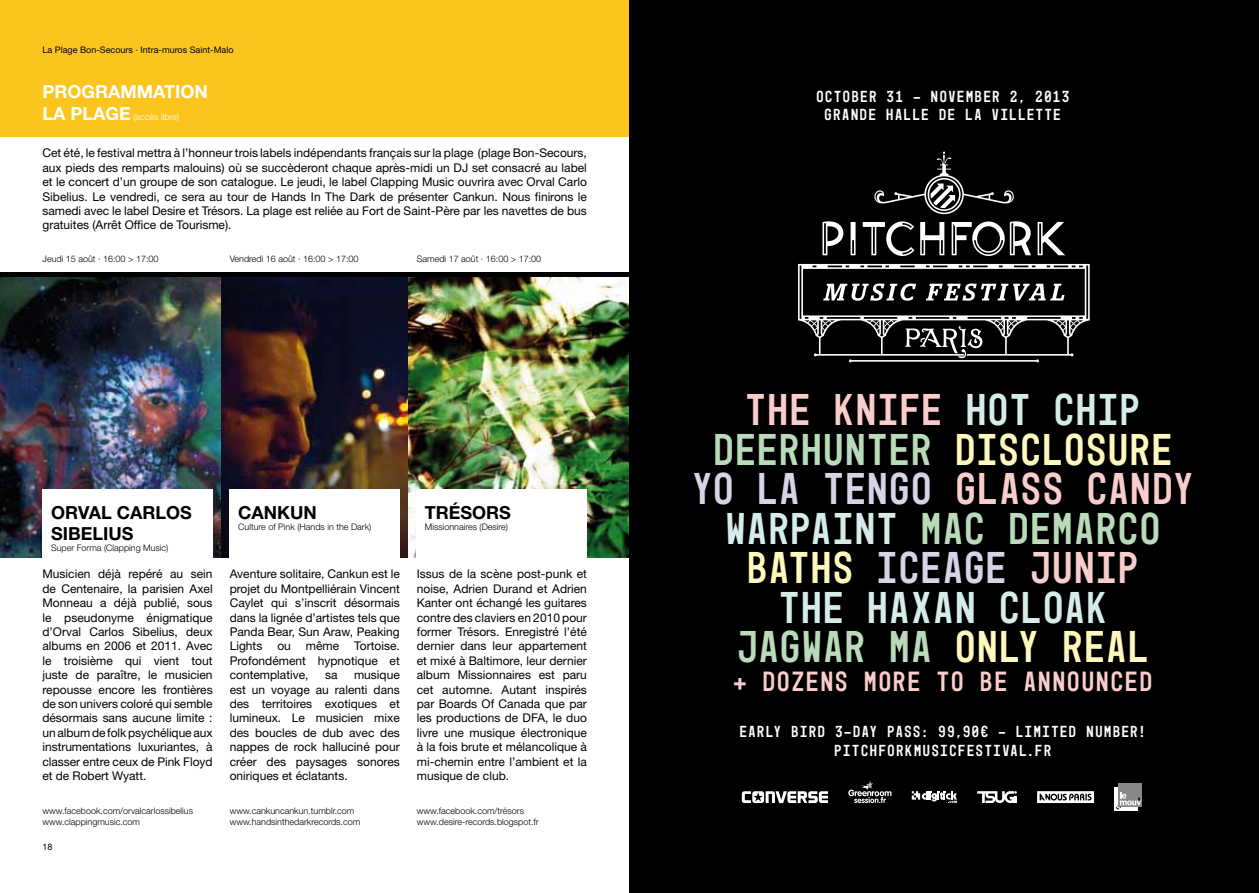
<style>
.page{position:relative;width:1259px;height:893px;background:#fff}
.page>*{position:absolute;margin:0;border:0;box-sizing:border-box;transform-origin:0 0}
.t1{font:45.15px/39.5px "Mono 45 Headline";letter-spacing:.045em;color:#d6eceb;text-align:center}
.t2{font:28.2px "Mono 45 Headline";letter-spacing:.075em;color:#f9cdcb}
.t3{font:700 18px/21.6px "Helvetica Neue LT Std";color:#000}
.t4{font:700 18px "Helvetica Neue LT Std";color:#fff}
.t5{font:16.2px/18.6px "Mono 45 Headline";letter-spacing:.105em;color:#fff;text-align:center}
.t6{font:12px/14.4px "Helvetica Neue LT Std";color:#000;text-align:justify}
.t7{font:300 9px/10.8px "Helvetica Neue LT Std";color:#000}
.t8{font:9px "Helvetica Neue LT Std";color:#000}
.t9{font:300 9px "Helvetica Neue LT Std";color:#fff}
.s1{font-weight:700;font-size:18px}
.s2{color:#f9cdcb}
.s3{color:#badbba}
.s4{color:#fff8bd}
.s5{color:#d8d3e8}
</style>
<div class="page">
<img style="left:0;top:276px;width:629px;height:281px">
<div style="left:43px;top:489px;width:170px;height:72px;background:#fff"></div>
<div style="left:417px;top:489px;width:170px;height:72px;background:#fff"></div>
<div style="left:230px;top:489px;width:170px;height:72px;background:#fff"></div>
<div style="left:0;top:0;width:629px;height:136px;background:#fcc51d"></div>
<hr style="left:0;top:272px;width:629px;height:4px;background:#000">
<div style="left:629px;top:0;width:630px;height:893px;background:#000"></div>
<svg style="left:798px;top:151px;width:291px;height:211px"></svg>
<svg style="left:823px;top:283px;width:93px;height:18px"></svg>
<svg style="left:926px;top:283px;width:138px;height:18px"></svg>
<svg style="left:742px;top:791px;width:86px;height:12px"></svg>
<svg style="left:911px;top:791px;width:46px;height:12px"></svg>
<svg style="left:848px;top:781px;width:43px;height:22px"></svg>
<div style="left:1114px;top:788px;width:23px;height:23px;background:#fff"></div>
<div style="left:1118px;top:783px;width:24px;height:23px;background:#87888a"></div>
<svg style="left:1116px;top:792px;width:25px;height:17px"></svg>
<svg style="left:1037px;top:791px;width:57px;height:12px"></svg>
<svg style="left:977px;top:791px;width:40px;height:12px"></svg>
<p class="t8" style="left:43px;top:45px;width:193px">La Plage Bon-Secours · Intra-muros Saint-Malo</p>
<h3 class="t4" style="left:43px;top:80px;width:167px">PROGRAMMATION</h3>
<p class="t9" style="left:43px;top:111px;width:138px"><span class="s1">LA PLAGE</span> (accès libre)</p>
<p class="t6" style="left:43px;top:146px;width:546px">Cet été, le festival mettra à l’honneur trois labels indépendants français sur la plage (plage Bon-Secours, aux pieds des remparts malouins) où se succèderont chaque après-midi un DJ set consacré au label et le concert d’un groupe de son catalogue. Le jeudi, le label Clapping Music ouvrira avec Orval Carlo Sibelius. Le vendredi, ce sera au tour de Hands In The Dark de présenter Cankun. Nous finirons le samedi avec le label Desire et Trésors. La plage est reliée au Fort de Saint-Père par les navettes de bus gratuites (Arrêt Office de Tourisme).</p>
<p class="t7" style="left:43px;top:253px;width:117px">Jeudi 15 août · 16:00 &gt; 17:00</p>
<p class="t7" style="left:230px;top:253px;width:130px">Vendredi 16 août · 16:00 &gt; 17:00</p>
<p class="t7" style="left:417px;top:253px;width:126px">Samedi 17 août · 16:00 &gt; 17:00</p>
<h3 class="t3" style="left:51px;top:501px;width:142px">ORVAL CARLOS<br>SIBELIUS</h3>
<p class="t7" style="left:51px;top:542px;width:119px">Super Forma (Clapping Music)</p>
<h3 class="t3" style="left:238px;top:501px;width:80px">CANKUN</h3>
<p class="t7" style="left:238px;top:521px;width:135px">Culture of Pink (Hands in the Dark)</p>
<h3 class="t3" style="left:425px;top:501px;width:88px">TRÉSORS</h3>
<p class="t7" style="left:425px;top:521px;width:85px">Missionnaires (Desire)</p>
<p class="t6" style="left:43px;top:567px;width:172px">Musicien déjà repéré au sein de Centenaire, la parisien Axel Monneau a déjà publié, sous le pseudonyme énigmatique d’Orval Carlos Sibelius, deux albums en 2006 et 2011. Avec le troisième qui vient tout juste de paraître, le musicien repousse encore les frontières de son univers coloré qui semble désormais sans aucune limite : un album de folk psychélique aux instrumentations luxuriantes, à classer entre ceux de Pink Floyd et de Robert Wyatt.</p>
<p class="t6" style="left:230px;top:567px;width:172px">Aventure solitaire, Cankun est le projet du Montpelliérain Vincent Caylet qui s’inscrit désormais dans la lignée d’artistes tels que Panda Bear, Sun Araw, Peaking Lights ou même Tortoise.<br>Profondément hypnotique et contemplative,</p>
<p class="t6" style="left:230px;top:668px;width:172px;text-indent:124px">musique est un voyage au ralenti dans des territoires exotiques et lumineux. Le musicien mixe des boucles de dub avec des nappes de rock halluciné pour créer des paysages sonores oniriques et éclatants.</p>
<p class="t6" style="left:325px;top:668px;width:14px">sa</p>
<p class="t6" style="left:417px;top:567px;width:172px">Issus de la scène post-punk et noise, Adrien Durand et Adrien Kanter ont échangé les guitares contre des claviers en 2010 pour former Trésors. Enregistré l’été dernier dans leur appartement et mixé à Baltimore, leur dernier album Missionnaires est paru cet automne. Autant inspirés par Boards Of Canada que par les productions de DFA, le duo livre une musique électronique à la fois brute et mélancolique à mi-chemin entre l’ambient et la musique de club.</p>
<p class="t7" style="left:43px;top:806px;width:152px">www.facebook.com/orvalcarlossibelius www.clappingmusic.com</p>
<p class="t7" style="left:230px;top:806px;width:132px">www.cankuncankun.tumblr.com www.handsinthedarkrecords.com</p>
<p class="t7" style="left:417px;top:806px;width:123px">www.facebook.com/trésors www.desire-records.blogspot.fr</p>
<p class="t8" style="left:43px;top:842px;width:12px">18</p>
<h3 class="t5" style="left:816px;top:87px;width:254px">OCTOBER 31 - NOVEMBER 2, 2013<br>GRANDE HALLE DE LA VILLETTE</h3>
<h1 class="t1" style="left:692px;top:391px;width:502px"><span class="s2">THE KNIFE</span> HOT CHIP<br><span class="s3">DEERHUNTER</span> <span class="s4">DISCLOSURE<br></span><span class="s5">YO LA TENGO</span> <span class="s2">GLASS CANDY<br></span>WARPAINT <span class="s3">MAC DEMARCO<br></span><span class="s4">BATHS</span> <span class="s5">ICEAGE</span> <span class="s2">JUNIP<br></span>THE HAXAN CLOAK<br><span class="s3">JAGWAR MA</span> <span class="s4">ONLY REAL</span></h1>
<h2 class="t2" style="left:734px;top:664px;width:420px">+ DOZENS MORE TO BE ANNOUNCED</h2>
<h3 class="t5" style="left:739px;top:723px;width:407px">EARLY BIRD 3-DAY PASS: 99,90€ - LIMITED NUMBER!<br>PITCHFORKMUSICFESTIVAL.FR</h3>
</div>
